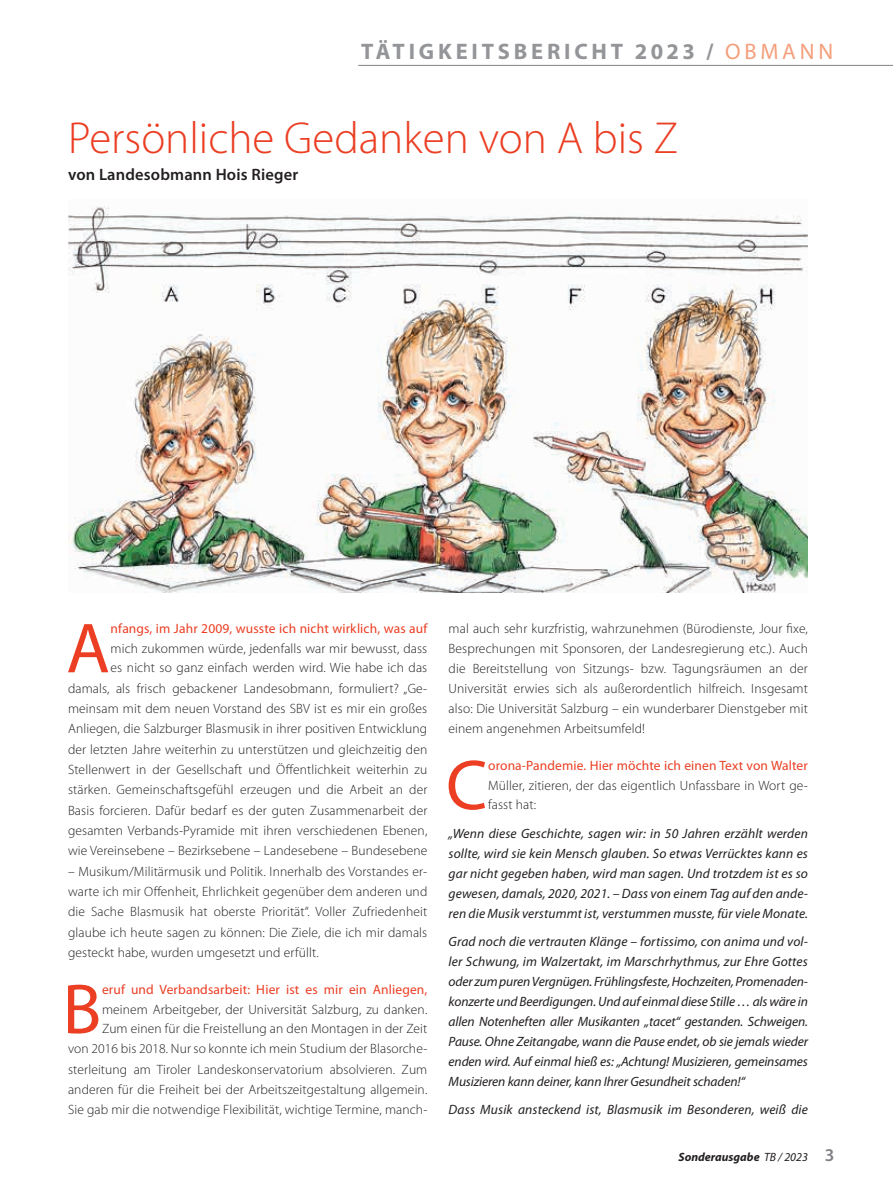
<style>
.page{position:relative;width:893px;height:1191px;background:#fff}
.page>*{position:absolute;margin:0;border:0;box-sizing:border-box;transform-origin:0 0}
.t1{font:71.4px "Myriad Pro";color:#eb3e23}
.t2{font:300 45px "Myriad Pro";color:#eb3e23}
.t3{font:700 22.5px "Myriad Pro";letter-spacing:.17em;color:#939598}
.t4{font:600 16.5px "Myriad Pro";letter-spacing:.01em;color:#231f20}
.t5{font:300 13.5px/20.2px "Myriad Pro";letter-spacing:.01em;color:#231f20;text-align:right}
.t6{font:italic 13.5px/20px "Myriad Pro";letter-spacing:.01em;color:#231f20;text-align:justify}
.t7{font:13.5px "Myriad Pro";letter-spacing:.01em;color:#eb3e23}
.t8{font:italic 700 12px "Myriad Pro";color:#231f20}
.s1{font-weight:400;color:#f49f7c}
.s2{font-weight:400}
.s3{font-weight:600;font-style:normal;font-size:18px;color:#808285}
</style>
<div class="page">
<hr style="left:358px;top:65px;width:535px;height:1px;background:#808285">
<img style="left:68px;top:206px;width:740px;height:386px">
<h3 class="t3" style="left:361px;top:39px;width:473px">TÄTIGKEITSBERICHT 2023 / <span class="s1">OBMANN</span></h3>
<h2 class="t2" style="left:68px;top:113px;width:611px">Persönliche Gedanken von A bis Z</h2>
<p class="t4" style="left:68px;top:165px;width:232px">von Landesobmann Hois Rieger</p>
<h1 class="t1" style="left:66px;top:609px;width:45px">A</h1>
<p class="t7" style="left:111px;top:621px;width:318px">nfangs, im Jahr 2009, wusste ich nicht wirklich, was auf</p>
<p class="t5" style="left:68px;top:638px;width:361px">mich zukommen würde, jedenfalls war mir bewusst, dass<br>es nicht so ganz einfach werden wird. Wie habe ich das damals, als frisch gebackener Landesobmann, formuliert? „Ge&shy;meinsam mit dem neuen Vorstand des SBV ist es mir ein großes Anliegen, die Salzburger Blasmusik in ihrer positiven Entwicklung der letzten Jahre weiterhin zu unterstützen und gleichzeitig den Stellenwert in der Gesellschaft und Öffentlichkeit weiterhin zu stärken. Gemeinschaftsgefühl erzeugen und die Arbeit an der Basis forcieren. Dafür bedarf es der guten Zusammenarbeit der gesamten Verbands-Pyramide mit ihren verschiedenen Ebenen, wie Vereinsebene – Bezirksebene – Landesebene – Bundesebene</p>
<p class="t5" style="left:68px;top:861px;width:361px;text-align:justify">– Musikum/Militärmusik und Politik. Innerhalb des Vorstandes er&shy;warte ich mir Offenheit, Ehrlichkeit gegenüber dem anderen und die Sache Blasmusik hat oberste Priorität“. Voller Zufriedenheit glaube ich heute sagen zu können: Die Ziele, die ich mir damals gesteckt habe, wurden umgesetzt und erfüllt.</p>
<h1 class="t1" style="left:63px;top:970px;width:40px">B</h1>
<p class="t7" style="left:102px;top:982px;width:327px">eruf und Verbandsarbeit: Hier ist es mir ein Anliegen,</p>
<p class="t5" style="left:68px;top:999px;width:361px">meinem Arbeitgeber, der Universität Salzburg, zu danken.<br>Zum einen für die Freistellung an den Montagen in der Zeit<br>von 2016 bis 2018. Nur so konnte ich mein Studium der Blasorche&shy;sterleitung am Tiroler Landeskonservatorium absolvieren. Zum anderen für die Freiheit bei der Arbeitszeitgestaltung allgemein.<br>Sie gab mir die notwendige Flexibilität, wichtige Termine, manch-</p>
<p class="t5" style="left:449px;top:619px;width:361px;text-align:justify">mal auch sehr kurzfristig, wahrzunehmen (Bürodienste, Jour fixe, Besprechungen mit Sponsoren, der Landesregierung etc.). Auch die Bereitstellung von Sitzungs- bzw. Tagungsräumen an der Universität erwies sich als außerordentlich hilfreich. Insgesamt also: Die Universität Salzburg – ein wunderbarer Dienstgeber mit einem angenehmen Arbeitsumfeld!</p>
<h1 class="t1" style="left:446px;top:746px;width:43px">C</h1>
<p class="t7" style="left:488px;top:758px;width:321px">orona-Pandemie. Hier möchte ich einen Text von Walter</p>
<p class="t5" style="left:488px;top:775px;width:321px;line-height:19.5px;text-align:left">Müller, zitieren, der das eigentlich Unfassbare in Wort ge&shy;fasst hat:</p>
<p class="t6" style="left:449px;top:823px;width:361px">„Wenn diese Geschichte, sagen wir: in 50 Jahren erzählt werden sollte, wird sie kein Mensch glauben. So etwas Verrücktes kann es gar nicht gegeben haben, wird man sagen. Und trotzdem ist es so gewesen, damals, 2020, 2021. – Dass von einem Tag auf den ande&shy;ren die Musik verstummt ist, verstummen musste, für viele Monate.</p>
<p class="t6" style="left:449px;top:932px;width:361px">Grad noch die vertrauten Klänge – fortissimo, con anima und vol&shy;ler Schwung, im Walzertakt, im Marschrhythmus, zur Ehre Gottes oder zum puren Vergnügen. Frühlingsfeste, Hochzeiten, Promenaden&shy;konzerte und Beerdigungen. Und auf einmal diese Stille … als wäre in allen Notenheften aller Musikanten „tacet“ gestanden. Schweigen.<br>Pause. Ohne Zeitangabe, wann die Pause endet, ob sie jemals wieder enden wird. Auf einmal hieß es: „Achtung! Musizieren, gemeinsames Musizieren kann deiner, kann Ihrer Gesundheit schaden!“</p>
<p class="t6" style="left:449px;top:1100px;width:361px">Dass Musik ansteckend ist, Blasmusik im Besonderen, weiß die</p>
<p class="t8" style="left:678px;top:1149px;width:158px">Sonderausgabe <span class="s2">TB / 2023</span> <span class="s3">3</span></p>
</div>
